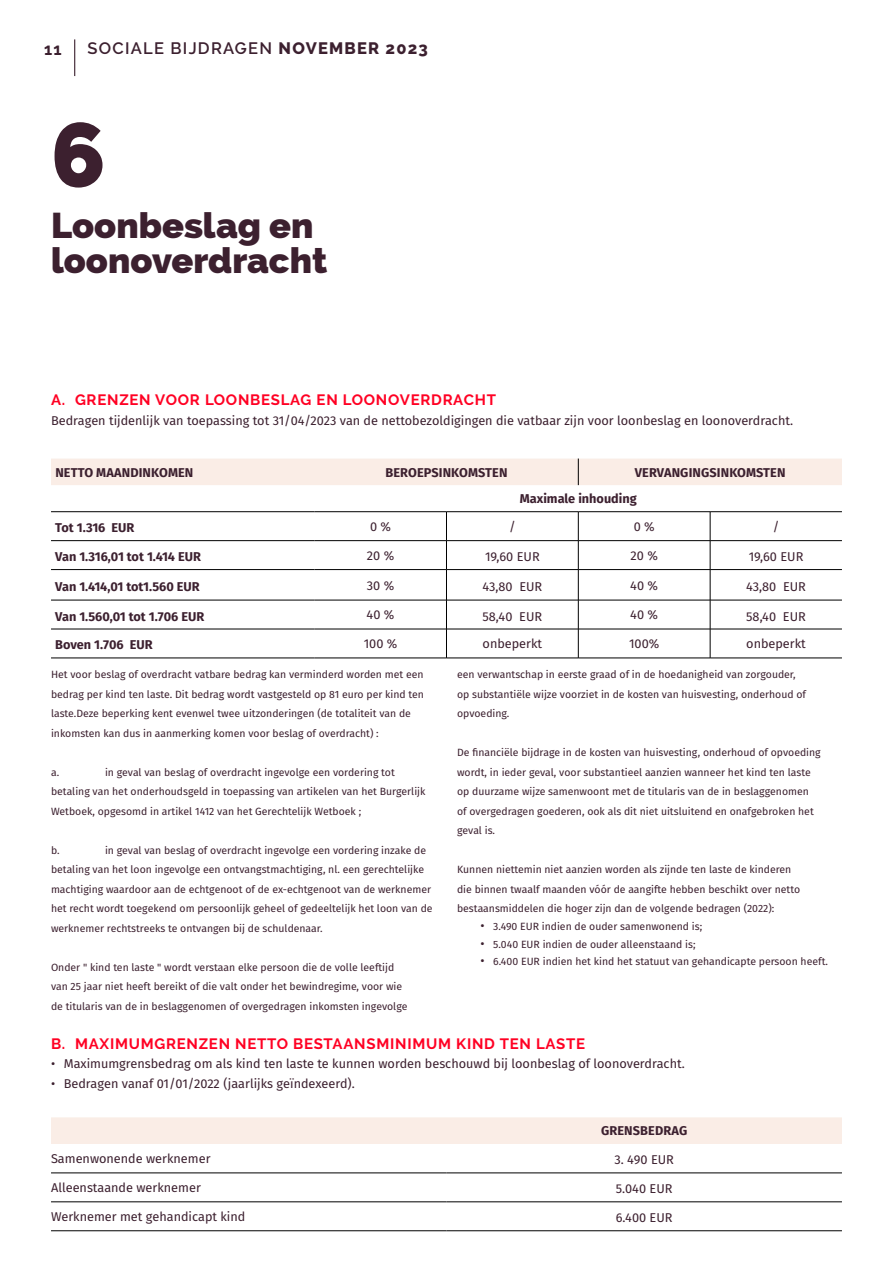
<style>
.page{position:relative;width:893px;height:1263px;background:#fff}
.page>*{position:absolute;margin:0;border:0;box-sizing:border-box;transform-origin:0 0}
.Hoofdstuk_nr{font:800 90px "Raleway";color:#3c202f}
.Hoofdstuktitel{font:800 36px/34.5px "Raleway";color:#3c202f}
.t1{font:600 16.5px "Raleway";letter-spacing:.075em;color:#3c202f}
.t2{font:700 16.5px "Raleway";color:#3c202f}
.Subtitel_rood_CAPS_genummerd{font:700 15px "Raleway";letter-spacing:.05em;color:#ff0023}
.Bodytekst{font:12.75px "Fira Sans";color:#3c202f}
.Body_tabel_center{font:12.75px "Fira Sans";color:#3c202f}
.Body_tabel_left{font:700 12.75px "Fira Sans";color:#3c202f}
.Body_tabel_left-2{font:12.75px "Fira Sans";color:#3c202f}
.Body_tabel_center-2{font:700 12.75px "Fira Sans";letter-spacing:.01em;color:#3c202f}
.Bodytekst-2{font:10.5px/19.5px "Fira Sans";color:#3c202f}
.s1{font-weight:800}
.s2{font-size:12.75px}
</style>
<div class="page">
<hr style="left:51px;top:511px;width:264px;height:1px;background:#000">
<hr style="left:315px;top:511px;width:131px;height:1px;background:#000">
<hr style="left:446px;top:511px;width:132px;height:1px;background:#000">
<hr style="left:578px;top:511px;width:132px;height:1px;background:#000">
<hr style="left:710px;top:511px;width:132px;height:1px;background:#000">
<hr style="left:51px;top:540px;width:264px;height:1px;background:#000">
<hr style="left:315px;top:540px;width:131px;height:1px;background:#000">
<hr style="left:446px;top:540px;width:132px;height:1px;background:#000">
<hr style="left:578px;top:540px;width:132px;height:1px;background:#000">
<hr style="left:710px;top:540px;width:132px;height:1px;background:#000">
<hr style="left:51px;top:569px;width:264px;height:1px;background:#000">
<hr style="left:315px;top:569px;width:131px;height:1px;background:#000">
<hr style="left:446px;top:569px;width:132px;height:1px;background:#000">
<hr style="left:578px;top:569px;width:132px;height:1px;background:#000">
<hr style="left:710px;top:569px;width:132px;height:1px;background:#000">
<hr style="left:51px;top:600px;width:264px;height:1px;background:#000">
<hr style="left:315px;top:600px;width:131px;height:1px;background:#000">
<hr style="left:446px;top:600px;width:132px;height:1px;background:#000">
<hr style="left:578px;top:600px;width:132px;height:1px;background:#000">
<hr style="left:710px;top:600px;width:132px;height:1px;background:#000">
<hr style="left:51px;top:629px;width:264px;height:1px;background:#000">
<hr style="left:315px;top:629px;width:131px;height:1px;background:#000">
<hr style="left:446px;top:629px;width:132px;height:1px;background:#000">
<hr style="left:578px;top:629px;width:132px;height:1px;background:#000">
<hr style="left:710px;top:629px;width:132px;height:1px;background:#000">
<hr style="left:51px;top:658px;width:264px;height:1px;background:#000">
<hr style="left:315px;top:658px;width:131px;height:1px;background:#000">
<hr style="left:446px;top:658px;width:132px;height:1px;background:#000">
<hr style="left:578px;top:658px;width:132px;height:1px;background:#000">
<hr style="left:710px;top:658px;width:132px;height:1px;background:#000">
<div style="left:51px;top:459px;width:791px;height:26px;background:#faede6"></div>
<svg style="left:446px;top:512px;width:1px;height:57px"></svg>
<svg style="left:578px;top:512px;width:1px;height:57px"></svg>
<svg style="left:710px;top:512px;width:1px;height:57px"></svg>
<hr style="left:446px;top:570px;width:1px;height:30px;background:#000">
<hr style="left:578px;top:570px;width:1px;height:30px;background:#000">
<hr style="left:710px;top:570px;width:1px;height:30px;background:#000">
<svg style="left:446px;top:600px;width:1px;height:58px"></svg>
<svg style="left:578px;top:600px;width:1px;height:58px"></svg>
<svg style="left:710px;top:600px;width:1px;height:58px"></svg>
<div style="left:51px;top:1117px;width:791px;height:27px;background:#faede6"></div>
<hr style="left:51px;top:1172px;width:395px;height:1px;background:#000">
<hr style="left:446px;top:1172px;width:396px;height:1px;background:#000">
<hr style="left:51px;top:1201px;width:395px;height:1px;background:#000">
<hr style="left:446px;top:1201px;width:396px;height:1px;background:#000">
<hr style="left:51px;top:1230px;width:395px;height:1px;background:#000">
<hr style="left:446px;top:1230px;width:396px;height:1px;background:#000">
<hr style="left:74px;top:39px;width:1px;height:37px;background:#3c202f">
<h3 class="t2" style="left:44px;top:40px;width:19px">11</h3>
<h3 class="t1" style="left:88px;top:38px;width:342px">SOCIALE BIJDRAGEN <span class="s1">NOVEMBER 2023</span></h3>
<p class="Hoofdstuk_nr" style="left:51px;top:103px;width:56px">6</p>
<p class="Hoofdstuktitel" style="left:51px;top:208px;width:278px">Loonbeslag en loonoverdracht</p>
<p class="Subtitel_rood_CAPS_genummerd" style="left:51px;top:391px;width:446px">A. GRENZEN VOOR LOONBESLAG EN LOONOVERDRACHT</p>
<p class="Bodytekst" style="left:51px;top:410px;width:744px">Bedragen tijdenlijk van toepassing tot 31/04/2023 van de nettobezoldigingen die vatbaar zijn voor loonbeslag en loonoverdracht.</p>
<p class="Body_tabel_left" style="left:55px;top:461px;width:140px">NETTO MAANDINKOMEN</p>
<p class="Body_tabel_center-2" style="left:385px;top:461px;width:124px">BEROEPSINKOMSTEN</p>
<p class="Body_tabel_center-2" style="left:635px;top:461px;width:152px">VERVANGINGSINKOMSTEN</p>
<p class="Body_tabel_center-2" style="left:520px;top:488px;width:118px">Maximale inhouding</p>
<p class="Body_tabel_left" style="left:55px;top:517px;width:81px">Tot 1.316 EUR</p>
<p class="Body_tabel_center" style="left:370px;top:517px;width:23px">0 %</p>
<p class="Body_tabel_center" style="left:509px;top:517px;width:8px">/</p>
<p class="Body_tabel_center" style="left:634px;top:517px;width:23px">0 %</p>
<p class="Body_tabel_center" style="left:773px;top:517px;width:8px">/</p>
<p class="Body_tabel_left" style="left:55px;top:546px;width:147px">Van 1.316,01 tot 1.414 EUR</p>
<p class="Body_tabel_center" style="left:367px;top:546px;width:29px">20 %</p>
<p class="Body_tabel_center" style="left:485px;top:547px;width:56px">19,60 EUR</p>
<p class="Body_tabel_center" style="left:631px;top:546px;width:29px">20 %</p>
<p class="Body_tabel_center" style="left:749px;top:547px;width:56px">19,60 EUR</p>
<p class="Body_tabel_left" style="left:55px;top:576px;width:146px">Van 1.414,01 tot1.560 EUR</p>
<p class="Body_tabel_center" style="left:367px;top:575px;width:29px">30 %</p>
<p class="Body_tabel_center" style="left:482px;top:577px;width:61px">43,80 EUR</p>
<p class="Body_tabel_center" style="left:630px;top:575px;width:29px">40 %</p>
<p class="Body_tabel_center" style="left:746px;top:577px;width:61px">43,80 EUR</p>
<p class="Body_tabel_left" style="left:55px;top:605px;width:150px">Van 1.560,01 tot 1.706 EUR</p>
<p class="Body_tabel_center" style="left:367px;top:605px;width:29px">40 %</p>
<p class="Body_tabel_center" style="left:483px;top:606px;width:61px">58,40 EUR</p>
<p class="Body_tabel_center" style="left:630px;top:605px;width:29px">40 %</p>
<p class="Body_tabel_center" style="left:746px;top:606px;width:61px">58,40 EUR</p>
<p class="Body_tabel_left" style="left:55px;top:634px;width:99px">Boven 1.706 EUR</p>
<p class="Body_tabel_center" style="left:364px;top:634px;width:35px">100 %</p>
<p class="Body_tabel_center" style="left:483px;top:634px;width:61px">onbeperkt</p>
<p class="Body_tabel_center" style="left:629px;top:634px;width:32px">100%</p>
<p class="Body_tabel_center" style="left:746px;top:634px;width:61px">onbeperkt</p>
<p class="Bodytekst-2" style="left:51px;top:664px;width:374px">Het voor beslag of overdracht vatbare bedrag kan verminderd worden met een bedrag per kind ten laste. Dit bedrag wordt vastgesteld op 81 euro per kind ten laste.Deze beperking kent evenwel twee uitzonderingen (de totaliteit van de inkomsten kan dus in aanmerking komen voor beslag of overdracht) :</p>
<p class="Bodytekst-2" style="left:51px;top:762px;width:10px">a.</p>
<p class="Bodytekst-2" style="left:51px;top:762px;width:376px;text-indent:54px">in geval van beslag of overdracht ingevolge een vordering tot betaling van het onderhoudsgeld in toepassing van artikelen van het Burgerlijk<br>Wetboek, opgesomd in artikel 1412 van het Gerechtelijk Wetboek ;</p>
<p class="Bodytekst-2" style="left:51px;top:840px;width:10px">b.</p>
<p class="Bodytekst-2" style="left:51px;top:840px;width:383px;text-indent:54px">in geval van beslag of overdracht ingevolge een vordering inzake de betaling van het loon ingevolge een ontvangstmachtiging, nl. een gerechtelijke machtiging waardoor aan de echtgenoot of de ex-echtgenoot van de werknemer het recht wordt toegekend om persoonlijk geheel of gedeeltelijk het loon van de werknemer rechtstreeks te ontvangen bij de schuldenaar.</p>
<p class="Bodytekst-2" style="left:51px;top:957px;width:358px">Onder " kind ten laste " wordt verstaan elke persoon die de volle leeftijd van 25 jaar niet heeft bereikt of die valt onder het bewindregime, voor wie de titularis van de in beslaggenomen of overgedragen inkomsten ingevolge</p>
<p class="Bodytekst-2" style="left:457px;top:664px;width:350px">een verwantschap in eerste graad of in de hoedanigheid van zorgouder, op substantiële wijze voorziet in de kosten van huisvesting, onderhoud of opvoeding.</p>
<p class="Bodytekst-2" style="left:457px;top:742px;width:365px">De financiële bijdrage in de kosten van huisvesting, onderhoud of opvoeding wordt, in ieder geval, voor substantieel aanzien wanneer het kind ten laste op duurzame wijze samenwoont met de titularis van de in beslaggenomen of overgedragen goederen, ook als dit niet uitsluitend en onafgebroken het geval is.</p>
<p class="Bodytekst-2" style="left:457px;top:859px;width:344px">Kunnen niettemin niet aanzien worden als zijnde ten laste de kinderen die binnen twaalf maanden vóór de aangifte hebben beschikt over netto bestaansmiddelen die hoger zijn dan de volgende bedragen (2022):</p>
<p class="Bodytekst-2" style="left:480px;top:916px;width:223px"><span class="s2">•</span> 3.490 EUR indien de ouder samenwonend is;</p>
<p class="Bodytekst-2" style="left:480px;top:934px;width:216px"><span class="s2">•</span> 5.040 EUR indien de ouder alleenstaand is;</p>
<p class="Bodytekst-2" style="left:480px;top:952px;width:349px"><span class="s2">•</span> 6.400 EUR indien het kind het statuut van gehandicapte persoon heeft.</p>
<p class="Subtitel_rood_CAPS_genummerd" style="left:51px;top:1035px;width:536px">B. MAXIMUMGRENZEN NETTO BESTAANSMINIMUM KIND TEN LASTE</p>
<p class="Bodytekst" style="left:51px;top:1054px;width:635px">• Maximumgrensbedrag om als kind ten laste te kunnen worden beschouwd bij loonbeslag of loonoverdracht.</p>
<p class="Bodytekst" style="left:51px;top:1073px;width:305px">• Bedragen vanaf 01/01/2022 (jaarlijks geïndexeerd).</p>
<p class="Body_tabel_center-2" style="left:601px;top:1120px;width:88px">GRENSBEDRAG</p>
<p class="Body_tabel_left-2" style="left:51px;top:1149px;width:161px">Samenwonende werknemer</p>
<p class="Body_tabel_center" style="left:614px;top:1150px;width:61px">3. 490 EUR</p>
<p class="Body_tabel_left-2" style="left:51px;top:1178px;width:151px">Alleenstaande werknemer</p>
<p class="Body_tabel_center" style="left:616px;top:1179px;width:58px">5.040 EUR</p>
<p class="Body_tabel_left-2" style="left:51px;top:1207px;width:196px">Werknemer met gehandicapt kind</p>
<p class="Body_tabel_center" style="left:616px;top:1208px;width:58px">6.400 EUR</p>
</div>
